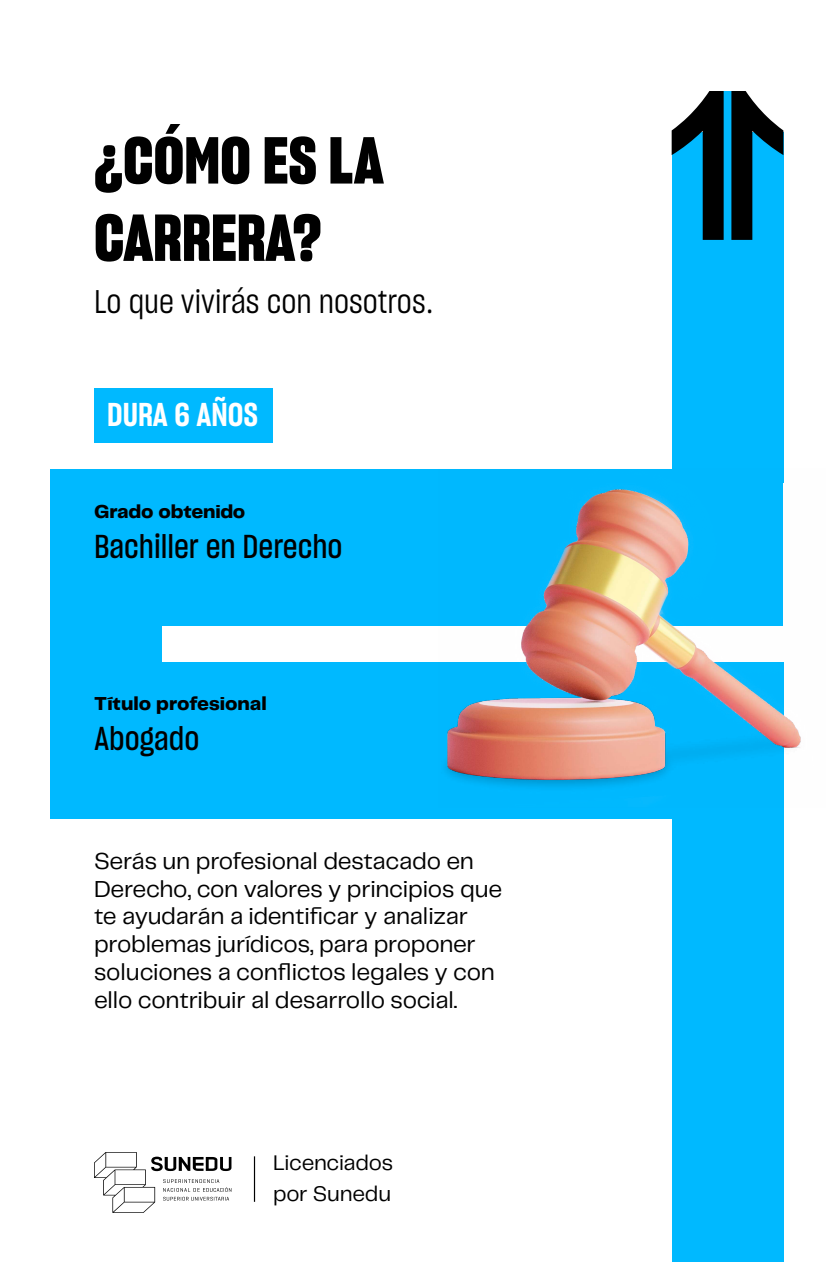
<style>
.page{position:relative;width:834px;height:1262px;background:#fff}
.page>*{position:absolute;margin:0;border:0;box-sizing:border-box;transform-origin:0 0}
.t1{font:64.45px/77.3px "Sharp Grotesk Bold 15";color:#000}
.t2{font:32.5px "Sharp Grotesk Medium 15";color:#000}
.t3{font:32.25px "Sharp Grotesk Book 15";color:#000}
.t4{font:32.25px "Sharp Grotesk Semi Bold 15";color:#fff}
.t5{font:24px/27.9px "Telegraf";letter-spacing:-.01em;color:#000}
.t6{font:22px/31.5px "Telegraf";letter-spacing:-.01em;color:#000}
.t7{font:800 19.5px "Telegraf";letter-spacing:-.005em;color:#000}
</style>
<div class="page">
<div style="left:94px;top:388px;width:178px;height:55px;background:#00b9ff"></div>
<svg style="left:94px;top:1152px;width:137px;height:61px"></svg>
<hr style="left:254px;top:1156px;width:1px;height:46px;background:#000">
<div style="left:672px;top:132px;width:111px;height:350px;background:#00b9ff"></div>
<div style="left:50px;top:618px;width:112px;height:52px;background:#00b9ff"></div>
<div style="left:672px;top:663px;width:112px;height:599px;background:#00b9ff"></div>
<div style="left:720px;top:91px;width:15px;height:123px;background:#00b9ff"></div>
<div style="left:50px;top:663px;width:733px;height:156px;background:#00b9ff"></div>
<div style="left:50px;top:469px;width:733px;height:156px;background:#00b9ff"></div>
<svg style="left:672px;top:91px;width:52px;height:149px"></svg>
<svg style="left:731px;top:91px;width:52px;height:149px"></svg>
<img style="left:438px;top:468px;width:363px;height:320px">
<h1 class="t1" style="left:94px;top:121px;width:291px">¿CÓMO ES LA<br>CARRERA?</h1>
<h3 class="t3" style="left:94px;top:279px;width:341px">Lo que vivirás con nosotros.</h3>
<h3 class="t4" style="left:107px;top:392px;width:152px">DURA 6 AÑOS</h3>
<p class="t7" style="left:94px;top:498px;width:153px">Grado obtenido</p>
<h2 class="t2" style="left:94px;top:524px;width:250px">Bachiller en Derecho</h2>
<p class="t7" style="left:94px;top:690px;width:174px">Título profesional</p>
<h2 class="t2" style="left:94px;top:715px;width:107px">Abogado</h2>
<p class="t5" style="left:94px;top:846px;width:410px">Serás un profesional destacado en Derecho, con valores y principios que te ayudarán a identificar y analizar problemas jurídicos, para proponer soluciones a conflictos legales y con ello contribuir al desarrollo social.</p>
<p class="t6" style="left:273px;top:1146px;width:122px">Licenciados por Sunedu</p>
</div>
